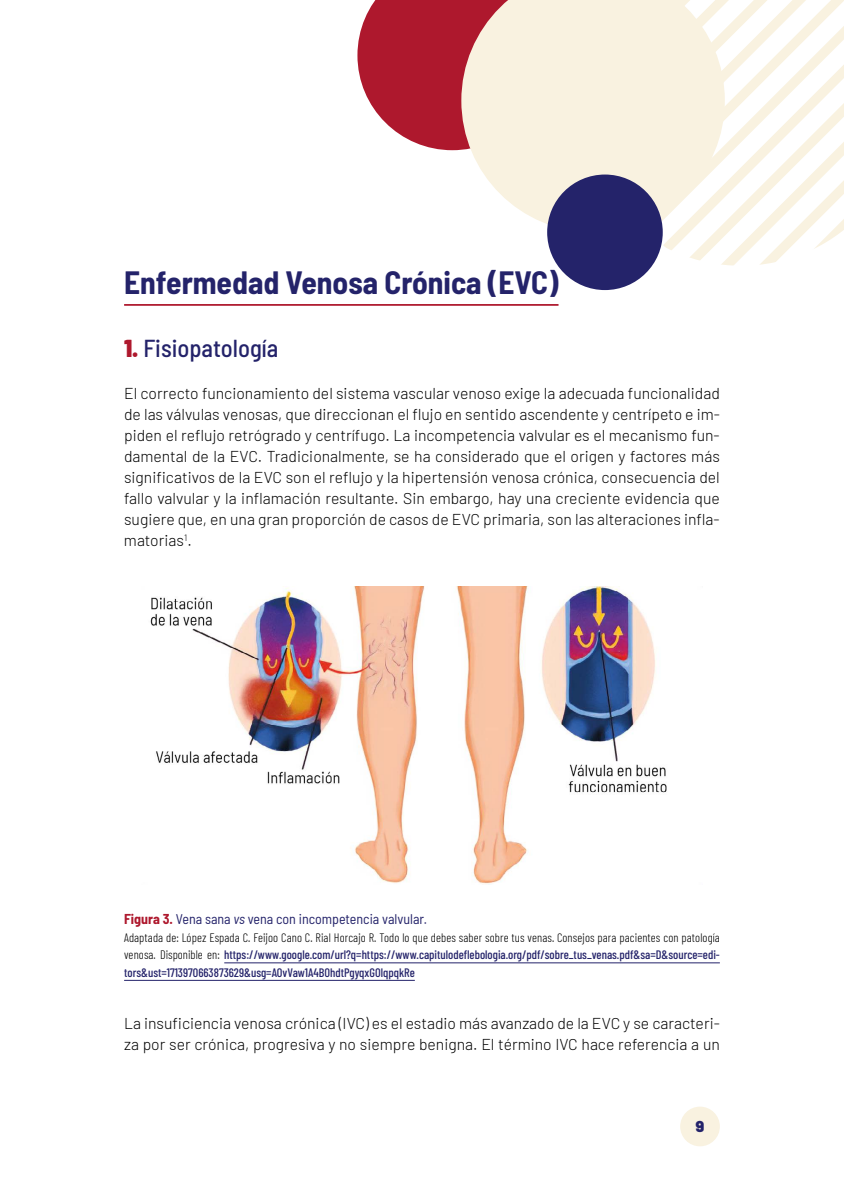
<style>
.page{position:relative;width:844px;height:1191px;background:#fff}
.page>*{position:absolute;margin:0;border:0;box-sizing:border-box;transform-origin:0 0}
.t1{font:700 semi-condensed 31.5px "Barlow";color:#24236a}
.t2{font:500 semi-condensed 24.5px "Barlow";color:#24236a}
.t3{font:300 15.75px/21px "Barlow";color:#000;text-align:justify}
.t4{font:900 15.75px "Barlow";color:#24236a}
.t5{font:semi-condensed 14px "Barlow";color:#24236a}
.t6{font:500 12.25px/17.5px "Barlow Condensed";color:#24236a;text-align:justify}
.s1{font-weight:900;color:#ae182d}
.s2{font-weight:700;color:#ae182d}
.s3{font-style:italic}
.s4{font-weight:300;color:#000}
</style>
<div class="page">
<div style="left:680px;top:1106px;width:39px;height:40px;background:#f9f2e0;border-radius:50%"></div>
<svg style="left:651px;top:0;width:192px;height:266px"></svg>
<svg style="left:357px;top:0;width:104px;height:150px;background:#b9394b"></svg>
<svg style="left:461px;top:0;width:263px;height:232px;background:#f7ecde"></svg>
<div style="left:547px;top:174px;width:115px;height:116px;background:#24236a;border-radius:50%"></div>
<hr style="left:124px;top:304px;width:434px;height:2px;background:#ae182d">
<hr style="left:224px;top:962px;width:495px;height:1px;background:#24236a">
<hr style="left:124px;top:980px;width:291px;height:1px;background:#24236a">
<img style="left:150px;top:586px;width:517px;height:298px">
<h1 class="t1" style="left:124px;top:260px;width:436px">Enfermedad Venosa Crónica (EVC)</h1>
<h2 class="t2" style="left:124px;top:331px;width:156px"><span class="s1">1.</span> Fisiopatología</h2>
<p class="t3" style="left:124px;top:382px;width:597px">El correcto funcionamiento del sistema vascular venoso exige la adecuada funcionalidad de las válvulas venosas, que direccionan el flujo en sentido ascendente y centrípeto e im&shy;piden el reflujo retrógrado y centrífugo. La incompetencia valvular es el mecanismo fun&shy;damental de la EVC. Tradicionalmente, se ha considerado que el origen y factores más significativos de la EVC son el reflujo y la hipertensión venosa crónica, consecuencia del fallo valvular y la inflamación resultante. Sin embargo, hay una creciente evidencia que sugiere que, en una gran proporción de casos de EVC primaria, son las alteraciones infla&shy;matorias<sup>1</sup>.</p>
<p class="t5" style="left:124px;top:909px;width:304px"><span class="s2">Figura 3.</span> Vena sana <span class="s3">vs</span> vena con incompetencia valvular.</p>
<p class="t6" style="left:124px;top:927px;width:597px"><span class="s4">Adaptada de: López Espada C. Feijoo Cano C. Rial Horcajo R. Todo lo que debes saber sobre tus venas. Consejos para pacientes con patología venosa. Disponible en:</span> https://www.google.com/url?q=https://www.capitulodeflebologia.org/pdf/sobre_tus_venas.pdf&amp;sa=D&amp;source=edi&shy;tors&amp;ust=1713970663873629&amp;usg=AOvVaw1A4BOhdtPgyqxGOlqpqkRe</p>
<p class="t3" style="left:124px;top:1012px;width:597px">La insuficiencia venosa crónica (IVC) es el estadio más avanzado de la EVC y se caracteri&shy;za por ser crónica, progresiva y no siempre benigna. El término IVC hace referencia a un</p>
<p class="t4" style="left:695px;top:1114px;width:10px">9</p>
</div>
